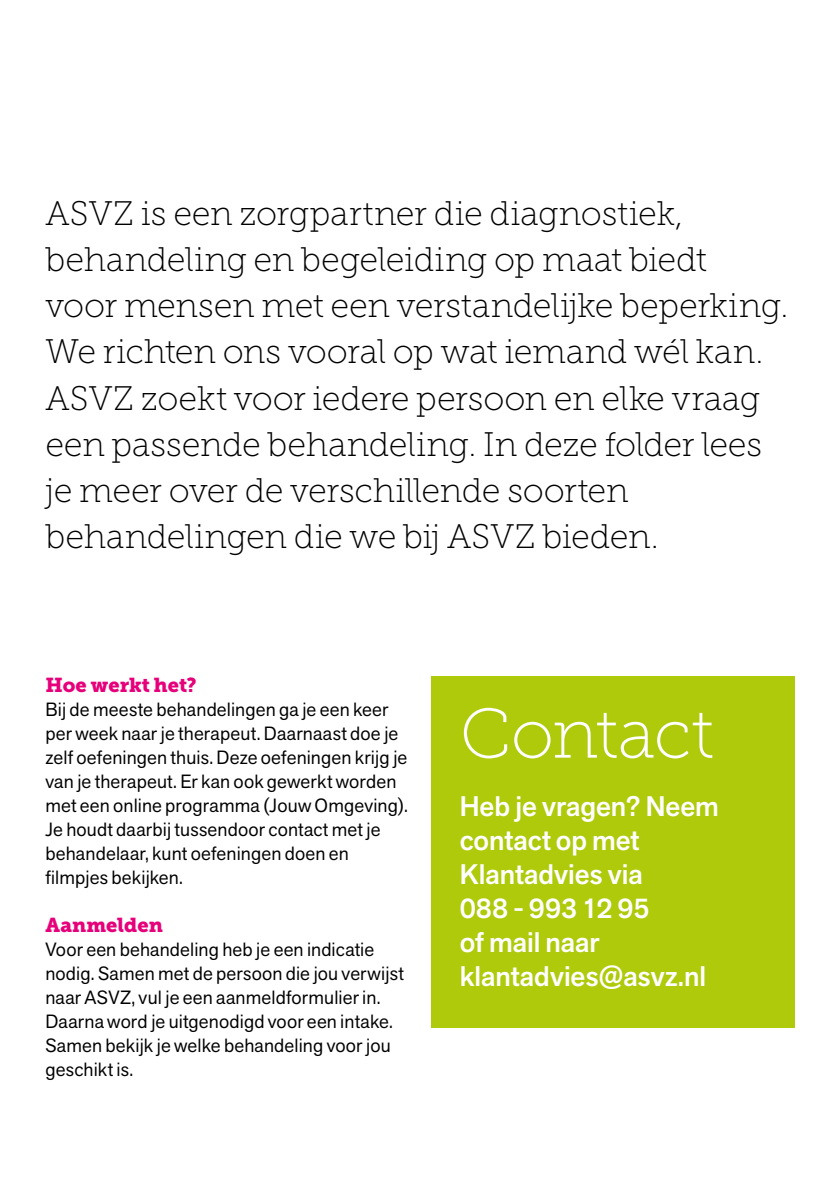
<style>
.page{position:relative;width:840px;height:1191px;background:#fff}
.page>*{position:absolute;margin:0;border:0;box-sizing:border-box;transform-origin:0 0}
.t1{font:70px "Museo Slab 100";letter-spacing:-.02em;color:#fff}
.t2{font:34px/46px "Museo Slab 100";letter-spacing:-.01em;color:#000}
.t3{font:500 28px/34px "Akzid Grtsk Next";color:#fff}
.t4{font:20px "Museo Slab 900";color:#e6007a}
.t5{font:19px/24px "Akzid Grtsk Next";letter-spacing:.01em;color:#000}
</style>
<div class="page">
<div style="left:431px;top:676px;width:363px;height:352px;background:#afca0b"></div>
<p class="t2" style="left:45px;top:191px;width:744px">ASVZ is een zorgpartner die diagnostiek, behandeling en begeleiding op maat biedt<br>voor mensen met een verstandelijke beperking.<br>We richten ons vooral op wat iemand wél kan.<br>ASVZ zoekt voor iedere persoon en elke vraag een passende behandeling. In deze folder lees je meer over de verschillende soorten behandelingen die we bij ASVZ bieden.</p>
<p class="t4" style="left:45px;top:673px;width:153px">Hoe werkt het?</p>
<p class="t5" style="left:45px;top:697px;width:364px">Bij de meeste behandelingen ga je een keer per week naar je therapeut. Daarnaast doe je zelf oefeningen thuis. Deze oefeningen krijg je van je therapeut. Er kan ook gewerkt worden met een online programma (Jouw Omgeving).<br>Je houdt daarbij tussendoor contact met je behandelaar, kunt oefeningen doen en filmpjes bekijken.</p>
<p class="t4" style="left:45px;top:913px;width:119px">Aanmelden</p>
<p class="t5" style="left:45px;top:937px;width:360px">Voor een behandeling heb je een indicatie nodig. Samen met de persoon die jou verwijst naar ASVZ, vul je een aanmeldformulier in.<br>Daarna word je uitgenodigd voor een intake.<br>Samen bekijk je welke behandeling voor jou geschikt is.</p>
<h1 class="t1" style="left:459px;top:696px;width:255px">Contact</h1>
<h3 class="t3" style="left:459px;top:789px;width:261px">Heb je vragen? Neem contact op met<br>Klantadvies via<br>088 - 993 12 95<br>of mail naar klantadvies@asvz.nl</h3>
</div>
